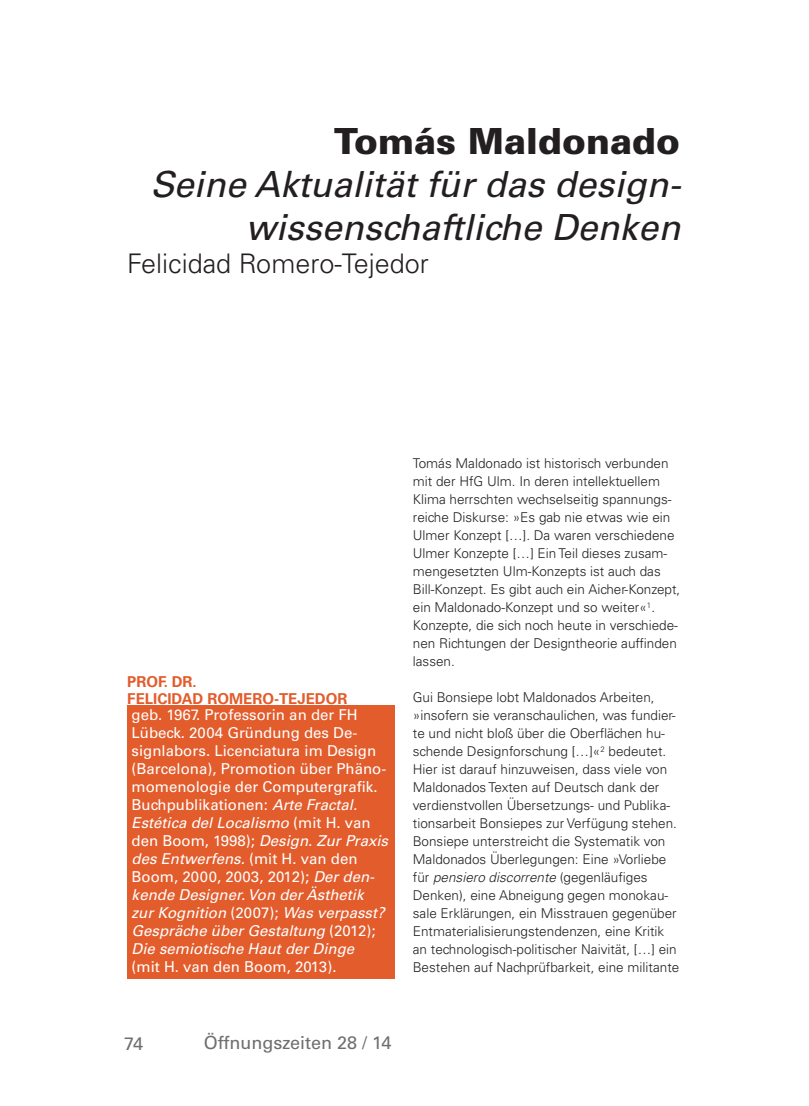
<style>
.page{position:relative;width:809px;height:1106px;background:#fff}
.page>*{position:absolute;margin:0;border:0;box-sizing:border-box;transform-origin:0 0}
.t1{font:italic 36px/43.2px "Univers LT Std";color:#231f20;text-align:right}
.t2{font:900 36px "Univers LT Std";color:#231f20}
.t3{font:300 27px "Univers LT Std";color:#231f20}
.t4{font:18px "Univers LT Std";color:#6d6e70}
.t5{font:15px/18px "Univers LT Std";color:#fff}
.t6{font:700 15px/16.5px "Univers LT Std";color:#e25c2c}
.t7{font:300 13.5px/18px "Univers LT Std";color:#231f20}
.s1{font-style:italic}
</style>
<div class="page">
<div style="left:127px;top:704px;width:268px;height:274px;background:#e25c2c"></div>
<h1 class="t2" style="left:334px;top:126px;width:347px">Tomás Maldonado</h1>
<h1 class="t1" style="left:150px;top:164px;width:532px">Seine Aktualität für das design&shy;wissenschaftliche Denken</h1>
<h2 class="t3" style="left:127px;top:251px;width:303px">Felicidad Romero-Tejedor</h2>
<p class="t6" style="left:127px;top:674px;width:221px">PROF. DR.<br>FELICIDAD ROMERO-TEJEDOR</p>
<p class="t5" style="left:132px;top:706px;width:258px">geb. 1967. Professorin an der FH Lübeck. 2004 Gründung des De&shy;signlabors. Licenciatura im Design (Barcelona), Promotion über Phäno&shy;momenologie der Computergrafik.<br>Buchpublikationen: <span class="s1">Arte Fractal.<br>Estética del Localismo</span> (mit H. van den Boom, 1998); <span class="s1">Design. Zur Praxis des Entwerfens.</span> (mit H. van den Boom, 2000, 2003, 2012); <span class="s1">Der den&shy;kende Designer. Von der Ästhetik zur Kognition</span> (2007); <span class="s1">Was verpasst?<br>Gespräche über Gestaltung</span> (2012); <span class="s1">Die semiotische Haut der Dinge</span></p>
<p class="t5" style="left:132px;top:958px;width:206px">(mit H. van den Boom, 2013).</p>
<p class="t7" style="left:413px;top:455px;width:269px">Tomás Maldonado ist historisch verbunden mit der HfG Ulm. In deren intellektuellem Klima herrschten wechselseitig spannungs&shy;reiche Diskurse: »Es gab nie etwas wie ein Ulmer Konzept […]. Da waren verschiedene Ulmer Konzepte […] Ein Teil dieses zusam&shy;mengesetzten Ulm-Konzepts ist auch das Bill-Konzept. Es gibt auch ein Aicher-Konzept, ein Maldonado-Konzept und so weiter«<sup>1</sup>.<br>Konzepte, die sich noch heute in verschiede&shy;nen Richtungen der Designtheorie auffinden lassen.</p>
<p class="t7" style="left:413px;top:689px;width:268px">Gui Bonsiepe lobt Maldonados Arbeiten, »insofern sie veranschaulichen, was fundier&shy;te und nicht bloß über die Oberflächen hu&shy;schende Designforschung […]«<sup>2</sup> bedeutet.<br>Hier ist darauf hinzuweisen, dass viele von Maldonados Texten auf Deutsch dank der verdienstvollen Übersetzungs- und Publika&shy;tionsarbeit Bonsiepes zur Verfügung stehen.<br>Bonsiepe unterstreicht die Systematik von Maldonados Überlegungen: Eine »Vorliebe für <span class="s1">pensiero discorrente</span> (gegenläufiges Denken), eine Abneigung gegen monokau&shy;sale Erklärungen, ein Misstrauen gegenüber Entmaterialisierungstendenzen, eine Kritik an technologisch-politischer Naivität, […] ein Bestehen auf Nachprüfbarkeit, eine militante</p>
<h3 class="t4" style="left:124px;top:1035px;width:21px">74</h3>
<h3 class="t4" style="left:204px;top:1034px;width:189px">Öffnungszeiten 28 / 14</h3>
</div>
